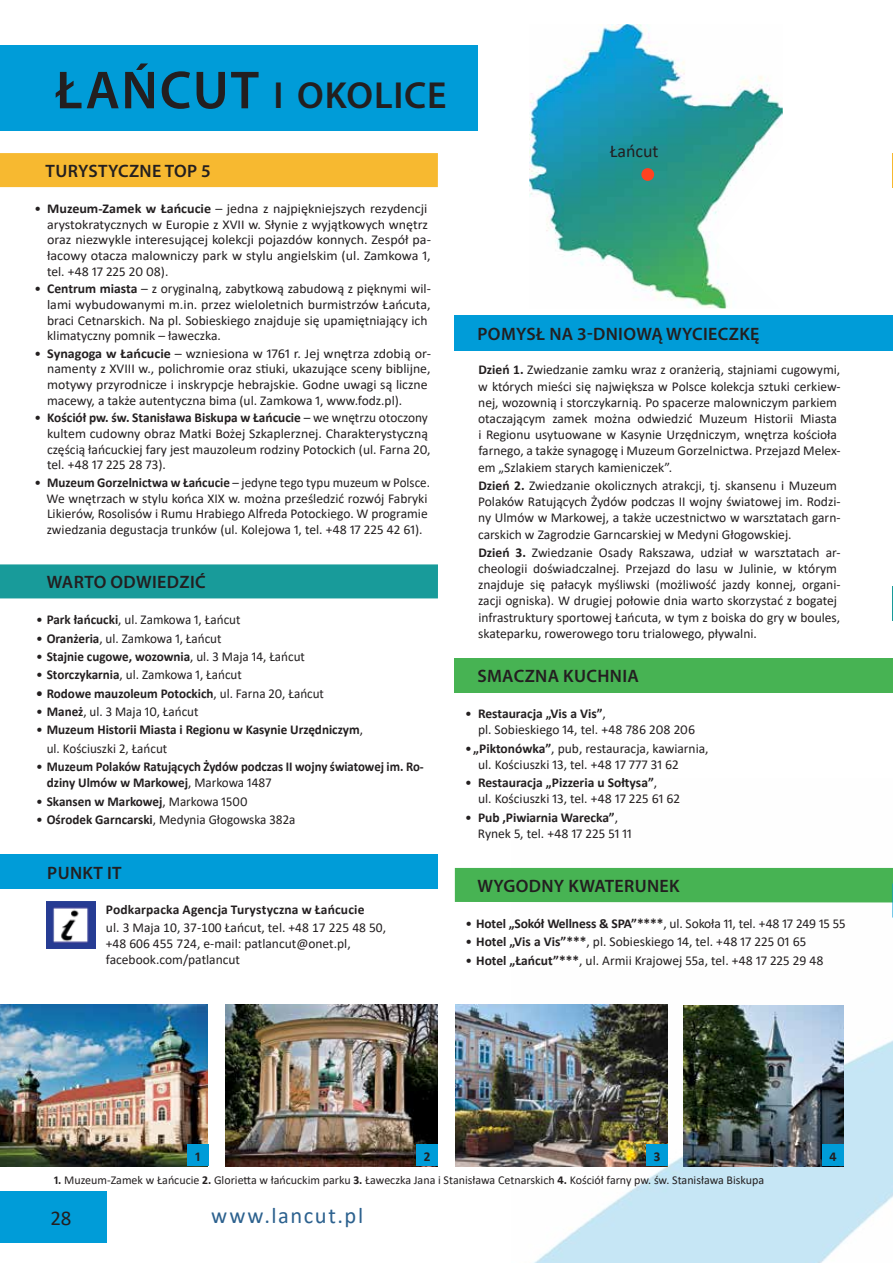
<style>
.page{position:relative;width:893px;height:1263px;background:#fff}
.page>*{position:absolute;margin:0;border:0;box-sizing:border-box;transform-origin:0 0}
.t1{font:600 37.8px "Myriad Pro";letter-spacing:.02em;color:#231f20}
.t2{font:22.5px "Calibri";letter-spacing:.07em;color:#2c618e}
.t3{font:21px "Calibri";color:#231f20}
.t4{font:600 18px "Myriad Pro";letter-spacing:.02em;color:#231f20}
.t5{font:18px "Calibri";color:#231f20}
.t6{font:13.5px/16.2px "Calibri";color:#231f20}
.t7{font:700 13.5px/18.3px "Calibri";color:#231f20}
.t8{font:700 13.5px/16.2px "Calibri";color:#231f20;scale:.94 1}
.t9{font:12px "Calibri";color:#231f20}
.s1{font-size:54px}
.s2{font-weight:700}
.s3{font-weight:400}
</style>
<div class="page">
<img style="left:511px;top:867px;width:382px;height:396px">
<div style="left:0;top:1191px;width:106px;height:51px;background:#009cd8"></div>
<div style="left:0;top:46px;width:478px;height:85px;background:#009cd8"></div>
<div style="left:0;top:854px;width:438px;height:34px;background:#009cd8"></div>
<img style="left:529px;top:24px;width:254px;height:284px">
<div style="left:642px;top:169px;width:11px;height:11px;background:#ff4220;border-radius:50%"></div>
<div style="left:641px;top:168px;width:13px;height:13px;border:2px solid #ff4220;border-radius:50%"></div>
<img style="left:225px;top:1004px;width:213px;height:162px">
<img style="left:0;top:1004px;width:208px;height:162px">
<img style="left:455px;top:1005px;width:213px;height:161px">
<img style="left:684px;top:1005px;width:159px;height:161px">
<div style="left:187px;top:1144px;width:21px;height:22px;background:#009cd8"></div>
<div style="left:416px;top:1145px;width:22px;height:21px;background:#009cd8"></div>
<div style="left:646px;top:1145px;width:22px;height:21px;background:#009cd8"></div>
<div style="left:822px;top:1145px;width:21px;height:21px;background:#009cd8"></div>
<img style="left:46px;top:902px;width:49px;height:46px">
<div style="left:0;top:153px;width:438px;height:34px;background:#f7b930"></div>
<div style="left:455px;top:658px;width:438px;height:34px;background:#47b353"></div>
<div style="left:455px;top:315px;width:438px;height:35px;background:#009cd8"></div>
<div style="left:0;top:564px;width:438px;height:34px;background:#189b9a"></div>
<div style="left:455px;top:868px;width:438px;height:34px;background:#47b353"></div>
<hr style="left:892px;top:586px;width:1px;height:34px;background:#189b9a">
<hr style="left:892px;top:153px;width:1px;height:34px;background:#f7b930">
<hr style="left:892px;top:883px;width:1px;height:34px;background:#009cd8">
<h1 class="t1" style="left:56px;top:72px;width:392px"><span class="s1">ŁAŃCUT</span> I OKOLICE</h1>
<h3 class="t4" style="left:46px;top:159px;width:167px">TURYSTYCZNE TOP 5</h3>
<p class="t6" style="left:47px;top:201px;width:385px;line-height:15.6px;text-indent:-12px">• <span class="s2">Muzeum-Zamek w Łańcucie</span> – jedna z najpiękniejszych rezydencji arystokratycznych w Europie z XVII w. Słynie z wyjątkowych wnętrz oraz niezwykle interesującej kolekcji pojazdów konnych. Zespół pa&shy;łacowy otacza malowniczy park w stylu angielskim (ul. Zamkowa 1, tel. +48 17 225 20 08).</p>
<p class="t6" style="left:47px;top:281px;width:385px;line-height:15.6px;text-indent:-13px">• <span class="s2">Centrum miasta</span> – z oryginalną, zabytkową zabudową z pięknymi wil&shy;lami wybudowanymi m.in. przez wieloletnich burmistrzów Łańcuta, braci Cetnarskich. Na pl. Sobieskiego znajduje się upamiętniający ich klimatyczny pomnik – ławeczka.</p>
<p class="t6" style="left:47px;top:345px;width:385px;line-height:15.6px;text-indent:-13px">• <span class="s2">Synagoga w Łańcucie</span> – wzniesiona w 1761 r. Jej wnętrza zdobią or&shy;namenty z XVIII w., polichromie oraz stiuki, ukazujące sceny biblijne, motywy przyrodnicze i inskrypcje hebrajskie. Godne uwagi są liczne macewy, a także autentyczna bima (ul. Zamkowa 1, www.fodz.pl).</p>
<p class="t6" style="left:47px;top:410px;width:385px;line-height:15.6px;text-indent:-13px">• <span class="s2">Kościół pw. św. Stanisława Biskupa w Łańcucie</span> – we wnętrzu otoczony kultem cudowny obraz Matki Bożej Szkaplerznej. Charakterystyczną częścią łańcuckiej fary jest mauzoleum rodziny Potockich (ul. Farna 20, tel. +48 17 225 28 73).</p>
<p class="t6" style="left:47px;top:474px;width:385px;line-height:15.6px;text-indent:-12px">• <span class="s2">Muzeum Gorzelnictwa w Łańcucie</span> – jedyne tego typu muzeum w Polsce.<br>We wnętrzach w stylu końca XIX w. można prześledzić rozwój Fabryki Likierów, Rosolisów i Rumu Hrabiego Alfreda Potockiego. W programie zwiedzania degustacja trunków (ul. Kolejowa 1, tel. +48 17 225 42 61).</p>
<h3 class="t4" style="left:47px;top:571px;width:160px">WARTO ODWIEDZIĆ</h3>
<p class="t6" style="left:36px;top:611px;width:206px">• <span class="s2">Park łańcucki</span>, ul. Zamkowa 1, Łańcut</p>
<p class="t6" style="left:36px;top:630px;width:187px">• <span class="s2">Oranżeria</span>, ul. Zamkowa 1, Łańcut</p>
<p class="t7" style="left:36px;top:647px;width:270px"><span class="s3">•</span> Stajnie cugowe, wozownia<span class="s3">, ul. 3 Maja 14, Łańcut</span></p>
<p class="t6" style="left:36px;top:666px;width:207px">• <span class="s2">Storczykarnia</span>, ul. Zamkowa 1, Łańcut</p>
<p class="t7" style="left:36px;top:684px;width:289px">• Rodowe mauzoleum Potockich<span class="s3">, ul. Farna 20, Łańcut</span></p>
<p class="t6" style="left:36px;top:703px;width:164px">• <span class="s2">Maneż</span>, ul. 3 Maja 10, Łańcut</p>
<p class="t7" style="left:47px;top:720px;width:318px;text-indent:-11px"><span class="s3">•</span> Muzeum Historii Miasta i Regionu w Kasynie Urzędniczym<span class="s3">, ul. Kościuszki 2, Łańcut</span></p>
<p class="t8" style="left:47px;top:758px;width:403px;text-indent:-11px"><span class="s3">•</span> Muzeum Polaków Ratujących Żydów podczas II wojny światowej im. Ro&shy;dziny Ulmów w Markowej<span class="s3">, Markowa 1487</span></p>
<p class="t7" style="left:36px;top:792px;width:213px"><span class="s3">•</span> Skansen w Markowej<span class="s3">, Markowa 1500</span></p>
<p class="t6" style="left:36px;top:811px;width:261px">• <span class="s2">Ośrodek Garncarski</span>, Medynia Głogowska 382a</p>
<h3 class="t4" style="left:47px;top:862px;width:76px">PUNKT IT</h3>
<p class="t7" style="left:106px;top:900px;width:260px">Podkarpacka Agencja Turystyczna w Łańcucie</p>
<p class="t6" style="left:106px;top:919px;width:282px">ul. 3 Maja 10, 37-100 Łańcut, tel. +48 17 225 48 50, +48 606 455 724, e-mail: patlancut@onet.pl, facebook.com/patlancut</p>
<h3 class="t5" style="left:610px;top:139px;width:50px">Łańcut</h3>
<h3 class="t4" style="left:478px;top:322px;width:283px">POMYSŁ NA 3-DNIOWĄ WYCIECZKĘ</h3>
<p class="t6" style="left:478px;top:361px;width:364px"><span class="s2">Dzień 1.</span> Zwiedzanie zamku wraz z oranżerią, stajniami cugowymi, w których mieści się największa w Polsce kolekcja sztuki cerkiew&shy;nej, wozownią i storczykarnią. Po spacerze malowniczym parkiem otaczającym zamek można odwiedzić Muzeum Historii Miasta i Regionu usytuowane w Kasynie Urzędniczym, wnętrza kościoła farnego, a także synagogę i Muzeum Gorzelnictwa. Przejazd Melex&shy;em „Szlakiem starych kamieniczek”.</p>
<p class="t6" style="left:478px;top:477px;width:364px"><span class="s2">Dzień 2.</span> Zwiedzanie okolicznych atrakcji, tj. skansenu i Muzeum Polaków Ratujących Żydów podczas II wojny światowej im. Rodzi&shy;ny Ulmów w Markowej, a także uczestnictwo w warsztatach garn&shy;carskich w Zagrodzie Garncarskiej w Medyni Głogowskiej.</p>
<p class="t6" style="left:478px;top:544px;width:364px"><span class="s2">Dzień 3.</span> Zwiedzanie Osady Rakszawa, udział w warsztatach ar&shy;cheologii doświadczalnej. Przejazd do lasu w Julinie, w którym znajduje się pałacyk myśliwski (możliwość jazdy konnej, organi&shy;zacji ogniska). W drugiej połowie dnia warto skorzystać z bogatej infrastruktury sportowej Łańcuta, w tym z boiska do gry w boules, skateparku, rowerowego toru trialowego, pływalni.</p>
<h3 class="t4" style="left:477px;top:664px;width:163px">SMACZNA KUCHNIA</h3>
<p class="t6" style="left:478px;top:705px;width:219px;text-indent:-13px">• <span class="s2">Restauracja „Vis a Vis”</span>,<br>pl. Sobieskiego 14, tel. +48 786 208 206</p>
<p class="t6" style="left:478px;top:740px;width:232px;text-indent:-13px">•<span class="s2">„Piktonówka”</span>, pub, restauracja, kawiarnia, ul. Kościuszki 13, tel. +48 17 777 31 62</p>
<p class="t6" style="left:478px;top:774px;width:204px;text-indent:-13px">• <span class="s2">Restauracja „Pizzeria u Sołtysa”</span>,<br>ul. Kościuszki 13, tel. +48 17 225 61 62</p>
<p class="t6" style="left:478px;top:809px;width:156px;text-indent:-13px">• <span class="s2">Pub ‚Piwiarnia Warecka”</span>,<br>Rynek 5, tel. +48 17 225 51 11</p>
<h3 class="t4" style="left:478px;top:875px;width:204px">WYGODNY KWATERUNEK</h3>
<p class="t6" style="left:465px;top:915px;width:382px">• <span class="s2">Hotel „Sokół Wellness &amp; SPA”****</span>, ul. Sokoła 11, tel. +48 17 249 15 55</p>
<p class="t6" style="left:465px;top:933px;width:342px">• <span class="s2">Hotel „Vis a Vis”***</span>, pl. Sobieskiego 14, tel. +48 17 225 01 65</p>
<p class="t6" style="left:465px;top:952px;width:360px">• <span class="s2">Hotel „Łańcut”***</span>, ul. Armii Krajowej 55a, tel. +48 17 225 29 48</p>
<p class="t7" style="left:195px;top:1147px;width:6px">1</p>
<p class="t7" style="left:424px;top:1147px;width:8px">2</p>
<p class="t7" style="left:654px;top:1147px;width:8px">3</p>
<p class="t7" style="left:829px;top:1147px;width:9px">4</p>
<p class="t9" style="left:54px;top:1171px;width:712px"><span class="s2">1.</span> Muzeum-Zamek w Łańcucie <span class="s2">2.</span> Glorietta w łańcuckim parku <span class="s2">3.</span> Ławeczka Jana i Stanisława Cetnarskich <span class="s2">4.</span> Kościół farny pw. św. Stanisława Biskupa</p>
<h3 class="t3" style="left:50px;top:1203px;width:23px">28</h3>
<h2 class="t2" style="left:211px;top:1200px;width:153px">www.lancut.pl</h2>
</div>
